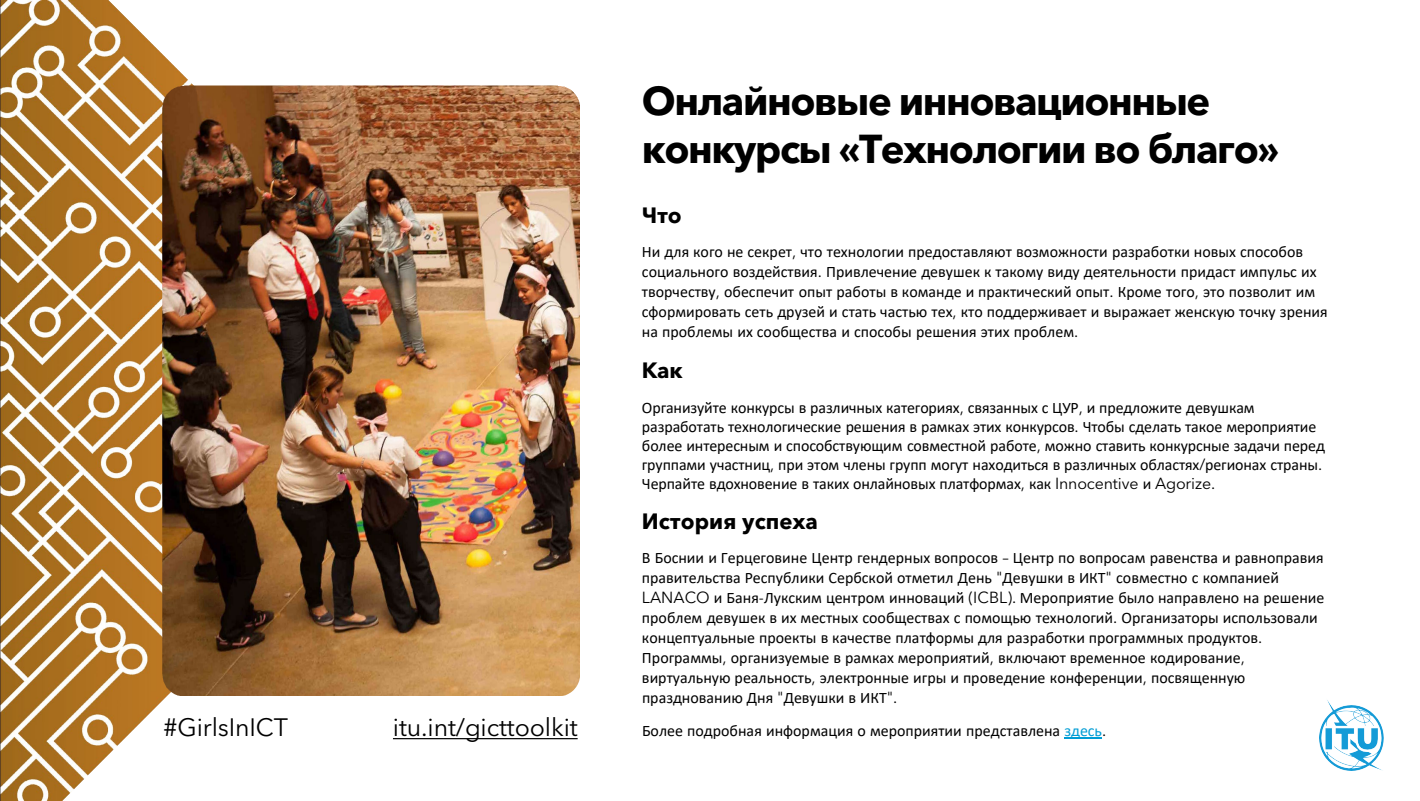
<style>
.page{position:relative;width:1420px;height:801px;background:#fff}
.page>*{position:absolute;margin:0;border:0;box-sizing:border-box;transform-origin:0 0}
.t1{font:700 40px/48px "Avenir Nxt 2 W1 G";letter-spacing:-.035em;color:#000}
.t2{font:25px "Avenir Next LT Pro";letter-spacing:-.005em;color:#000}
.t3{font:700 22px "Avenir Nxt 2 W1 G";color:#000}
.t4{font:16px/20px "Calibri";color:#000}
.s1{font-family:"Avenir Next LT Pro"}
.s2{color:#009dd5}
</style>
<div class="page">
<img style="left:0;top:0;width:485px;height:800px">
<img style="left:1319px;top:700px;width:65px;height:69px">
<hr style="left:1064px;top:737px;width:38px;height:1px;background:#009dd5">
<img style="left:163px;top:86px;width:417px;height:608px">
<svg style="left:393px;top:737px;width:92px;height:1px"></svg>
<h2 class="t1" style="left:642px;top:74px;width:639px">Онлайновые инновационные конкурсы «Технологии во благо»</h2>
<p class="t3" style="left:642px;top:198px;width:41px">Что</p>
<p class="t4" style="left:642px;top:241px;width:687px">Ни для кого не секрет<span class="s1">,</span> что технологии предоставляют возможности разработки новых способов социального воздействия<span class="s1">.</span> Привлечение девушек к такому виду деятельности придаст импульс их творчеству<span class="s1">,</span> обеспечит опыт работы в команде и практический опыт<span class="s1">.</span> Кроме того<span class="s1">,</span> это позволит им сформировать сеть друзей и стать частью тех<span class="s1">,</span> кто поддерживает и выражает женскую точку зрения на проблемы их сообщества и способы решения этих проблем<span class="s1">.</span></p>
<p class="t3" style="left:642px;top:352px;width:42px">Как</p>
<p class="t4" style="left:642px;top:397px;width:684px;line-height:19.2px">Организуйте конкурсы в различных категориях<span class="s1">,</span> связанных с ЦУР<span class="s1">,</span> и предложите девушкам разработать технологические решения в рамках этих конкурсов<span class="s1">.</span> Чтобы сделать такое мероприятие более интересным и способствующим совместной работе<span class="s1">,</span> можно ставить конкурсные задачи перед группами участниц<span class="s1">,</span> при этом члены групп могут находиться в различных областях<span class="s1">/</span>регионах страны<span class="s1">.<br></span>Черпайте вдохновение в таких онлайновых платформах<span class="s1">,</span> как <span class="s1">Innocentive</span> и <span class="s1">Agorize.</span></p>
<p class="t3" style="left:642px;top:503px;width:177px">История успеха</p>
<p class="t4" style="left:642px;top:547px;width:684px">В Боснии и Герцеговине Центр гендерных вопросов <span class="s1">–</span> Центр по вопросам равенства и равноправия правительства Республики Сербской отметил День <span class="s1">"</span>Девушки в ИКТ<span class="s1">"</span> совместно с компанией <span class="s1">LANACO</span> и Баня<span class="s1">-</span>Лукским центром инноваций <span class="s1">(ICBL).</span> Мероприятие было направлено на решение проблем девушек в их местных сообществах с помощью технологий<span class="s1">.</span> Организаторы использовали концептуальные проекты в качестве платформы для разработки программных продуктов<span class="s1">.<br></span>Программы<span class="s1">,</span> организуемые в рамках мероприятий<span class="s1">,</span> включают временное кодирование<span class="s1">, </span>виртуальную реальность<span class="s1">,</span> электронные игры и проведение конференции<span class="s1">,</span> посвященную празднованию Дня <span class="s1">"</span>Девушки в ИКТ<span class="s1">".</span></p>
<p class="t2" style="left:164px;top:712px;width:126px">#GirlsInICT</p>
<p class="t2" style="left:393px;top:712px;width:186px">itu.int/gicttoolkit</p>
<p class="t4" style="left:642px;top:720px;width:466px">Более подробная информация о мероприятии представлена <span class="s2">здесь</span><span class="s1">.</span></p>
</div>
